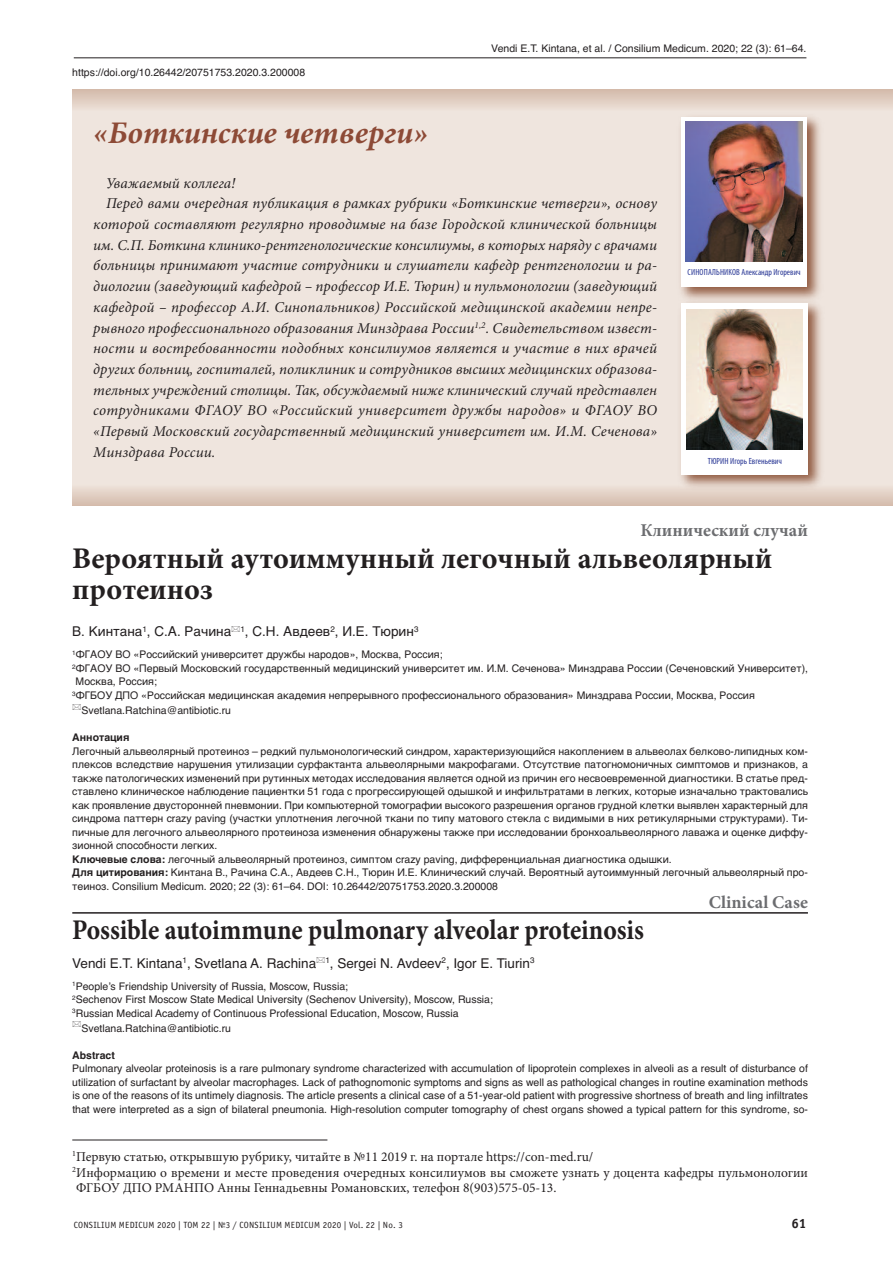
<style>
.page{position:relative;width:893px;height:1268px;background:#fff}
.page>*{position:absolute;margin:0;border:0;box-sizing:border-box;transform-origin:0 0}
.t1{font:italic 700 31.5px "Minion Pro";color:#8d4a36}
.t2{font:700 30px/31.5px "Minion Pro";color:#231f20}
.t3{font:700 28.5px "Minion Pro";letter-spacing:-.005em;color:#231f20;scale:.9 1}
.t4{font:700 18px "Minion Pro";letter-spacing:.01em;color:#6c6d70}
.t5{font:italic 15px "Minion Pro";letter-spacing:.01em;color:#231f20}
.t6{font:13.5px/15.8px "Minion Pro";color:#231f20}
.t7{font:13.5px "Helvetica";color:#231f20}
.t8{font:700 13.5px "Officina Sans C";color:#231f20}
.t9{font:10.5px/13.5px "Helvetica";color:#231f20}
.t10{font:700 10.5px "Helvetica";color:#231f20}
.t11{font:9px "Officina Sans C";letter-spacing:.025em;color:#231f20}
.t12{font:condensed 9px "Myriad Pro";color:#293795}
.t13{font:condensed 8.85px "Myriad Pro";letter-spacing:.02em;color:#293795}
.s1{font-weight:700}
</style>
<div class="page">
<hr style="left:74px;top:57px;width:732px;height:1px;background:#231f20">
<hr style="left:72px;top:1139px;width:255px;height:1px;background:#231f20">
<hr style="left:72px;top:911px;width:736px;height:2px;background:#231f20">
<div style="left:72px;top:98px;width:821px;height:391px;background:#efe5de"></div>
<svg style="left:72px;top:488px;width:821px;height:17px;background:#decbbe"></svg>
<svg style="left:72px;top:90px;width:821px;height:18px;background:#decbbe"></svg>
<img style="left:674px;top:307px;width:153px;height:186px">
<div style="left:681px;top:303px;width:127px;height:171px;background:#fff"></div>
<img style="left:686px;top:309px;width:117px;height:140px">
<img style="left:680px;top:116px;width:140px;height:191px">
<div style="left:681px;top:117px;width:126px;height:170px;background:#fff"></div>
<img style="left:686px;top:122px;width:116px;height:139px">
<p class="t9" style="left:72px;top:66px;width:234px">https://doi.org/10.26442/20751753.2020.3.200008</p>
<h1 class="t1" style="left:93px;top:121px;width:336px">«Боткинские четверги»</h1>
<p class="t9" style="left:491px;top:42px;width:317px">Vendi E.T. Kintana, et al. / Consilium Medicum. 2020; 22 (3): 61–64.</p>
<h3 class="t5" style="left:106px;top:177px;width:131px">Уважаемый коллега!</h3>
<h3 class="t5" style="left:106px;top:198px;width:552px">Перед вами очередная публикация в рамках рубрики «Боткинские четверги», основу</h3>
<h3 class="t5" style="left:93px;top:218px;width:565px">которой составляют регулярно проводимые на базе Городской клинической больницы</h3>
<h3 class="t5" style="left:93px;top:239px;width:565px">им. С.П. Боткина клинико-рентгенологические консилиумы, в которых наряду с врачами</h3>
<h3 class="t5" style="left:93px;top:260px;width:565px">больницы принимают участие сотрудники и слушатели кафедр рентгенологии и ра-</h3>
<h3 class="t5" style="left:93px;top:280px;width:565px">диологии (заведующий кафедрой – профессор И.Е. Тюрин) и пульмонологии (заведующий</h3>
<h3 class="t5" style="left:93px;top:301px;width:565px">кафедрой – профессор А.И. Синопальников) Российской медицинской академии непре-</h3>
<h3 class="t5" style="left:93px;top:322px;width:565px">рывного профессионального образования Минздрава России<sup>1,2</sup>. Свидетельством извест-</h3>
<h3 class="t5" style="left:93px;top:343px;width:565px">ности и востребованности подобных консилиумов является и участие в них врачей</h3>
<h3 class="t5" style="left:93px;top:363px;width:565px">других больниц, госпиталей, поликлиник и сотрудников высших медицинских образова-</h3>
<h3 class="t5" style="left:93px;top:384px;width:565px">тельных учреждений столицы. Так, обсуждаемый ниже клинический случай представлен</h3>
<h3 class="t5" style="left:93px;top:405px;width:565px">сотрудниками ФГАОУ ВО «Российский университет дружбы народов» и ФГАОУ ВО</h3>
<h3 class="t5" style="left:93px;top:425px;width:565px">«Первый Московский государственный медицинский университет им. И.М. Сеченова»</h3>
<h3 class="t5" style="left:93px;top:446px;width:124px">Минздрава России.</h3>
<p class="t13" style="left:688px;top:268px;width:115px">Синопальников александр игоревич</p>
<p class="t12" style="left:708px;top:457px;width:76px">Тюрин игорь Евгеньевич</p>
<h3 class="t4" style="left:640px;top:524px;width:169px">клинический случай</h3>
<h2 class="t2" style="left:72px;top:545px;width:702px">вероятный аутоиммунный легочный альвеолярный протеиноз</h2>
<p class="t7" style="left:72px;top:623px;width:348px">В. Кинтана<sup>1</sup>, С.А. Рачина <sup>1</sup>, С.Н. Авдеев<sup>2</sup>, И.Е. Тюрин<sup>3</sup></p>
<p class="t9" style="left:72px;top:648px;width:372px"><sup>1</sup>ФГАОУ ВО «Российский университет дружбы народов», Москва, Россия;</p>
<p class="t9" style="left:72px;top:661px;width:737px"><sup>2</sup>ФГАОУ ВО «Первый Московский государственный медицинский университет им. И.М. Сеченова» Минздрава России (Сеченовский Университет),</p>
<p class="t9" style="left:76px;top:675px;width:83px">Москва, Россия;</p>
<p class="t9" style="left:72px;top:688px;width:684px"><sup>3</sup>ФГБОУ ДПО «Российская медицинская академия непрерывного профессионального образования» Минздрава России, Москва, Россия</p>
<p class="t9" style="left:81px;top:703px;width:151px">Svetlana.Ratchina@antibiotic.ru</p>
<p class="t10" style="left:72px;top:731px;width:59px">Аннотация</p>
<p class="t9" style="left:72px;top:744px;width:737px">Легочный альвеолярный протеиноз – редкий пульмонологический синдром, характеризующийся накоплением в альвеолах белково-липидных ком&shy;плексов вследствие нарушения утилизации сурфактанта альвеолярными макрофагами. Отсутствие патогномоничных симптомов и признаков, а также патологических изменений при рутинных методах исследования является одной из причин его несвоевременной диагностики. В статье пред&shy;ставлено клиническое наблюдение пациентки 51 года с прогрессирующей одышкой и инфильтратами в легких, которые изначально трактовались как проявление двусторонней пневмонии. При компьютерной томографии высокого разрешения органов грудной клетки выявлен характерный для синдрома паттерн crazy paving (участки уплотнения легочной ткани по типу матового стекла с видимыми в них ретикулярными структурами). Ти&shy;пичные для легочного альвеолярного протеиноза изменения обнаружены также при исследовании бронхоальвеолярного лаважа и оценке диффу&shy;зионной способности легких.<br><span class="s1">Ключевые слова:</span> легочный альвеолярный протеиноз, симптом crazy paving, дифференциальная диагностика одышки.<br><span class="s1">Для цитирования:</span> Кинтана В., Рачина С.А., Авдеев С.Н., Тюрин И.Е. Клинический случай. Вероятный аутоиммунный легочный альвеолярный про&shy;теиноз. Consilium Medicum. 2020; 22 (3): 61–64. DOI: 10.26442/20751753.2020.3.200008</p>
<h3 class="t4" style="left:709px;top:895px;width:101px">clinical case</h3>
<h3 class="t3" style="left:72px;top:919px;width:637px">possible autoimmune pulmonary alveolar proteinosis</h3>
<p class="t7" style="left:72px;top:954px;width:464px">Vendi E.T. Kintana<sup>1</sup>, Svetlana A. Rachina <sup>1</sup>, Sergei N. Avdeev<sup>2</sup>, Igor E. Tiurin<sup>3</sup></p>
<p class="t9" style="left:72px;top:979px;width:422px"><sup>1</sup>People’s Friendship University of Russia, Moscow, Russia;<br><sup>2</sup>Sechenov First Moscow State Medical University (Sechenov University), Moscow, Russia;<br><sup>3</sup>Russian Medical Academy of Continuous Professional Education, Moscow, Russia</p>
<p class="t9" style="left:81px;top:1021px;width:151px">Svetlana.Ratchina@antibiotic.ru</p>
<p class="t10" style="left:72px;top:1048px;width:44px">Abstract</p>
<p class="t9" style="left:72px;top:1061px;width:737px;text-align:justify">Pulmonary alveolar proteinosis is a rare pulmonary syndrome characterized with accumulation of lipoprotein complexes in alveoli as a result of disturbance of utilization of surfactant by alveolar macrophages. Lack of pathognomonic symptoms and signs as well as pathological changes in routine examination methods is one of the reasons of its untimely diagnosis. The article presents a clinical case of a 51-year-old patient with progressive shortness of breath and ling infiltrates that were interpreted as a sign of bilateral pneumonia. High-resolution computer tomography of chest organs showed a typical pattern for this syndrome, so-</p>
<p class="t6" style="left:72px;top:1149px;width:737px"><sup>1</sup>Первую статью, открывшую рубрику, читайте в №11 2019 г. на портале https://con-med.ru/<br><sup>2</sup>Информацию о времени и месте проведения очередных консилиумов вы сможете узнать у доцента кафедры пульмонологии<br>ФГБОУ ДПО РМАНПО Анны Геннадьевны Романовских, телефон 8(903)575-05-13.</p>
<p class="t11" style="left:74px;top:1219px;width:331px">CONSILIUM MEDICUM 2020 | ТОМ 22 | №3 / CONSILIUM MEDICUM 2020 | Vol. 22 | No. 3</p>
<p class="t8" style="left:791px;top:1215px;width:17px">61</p>
</div>
